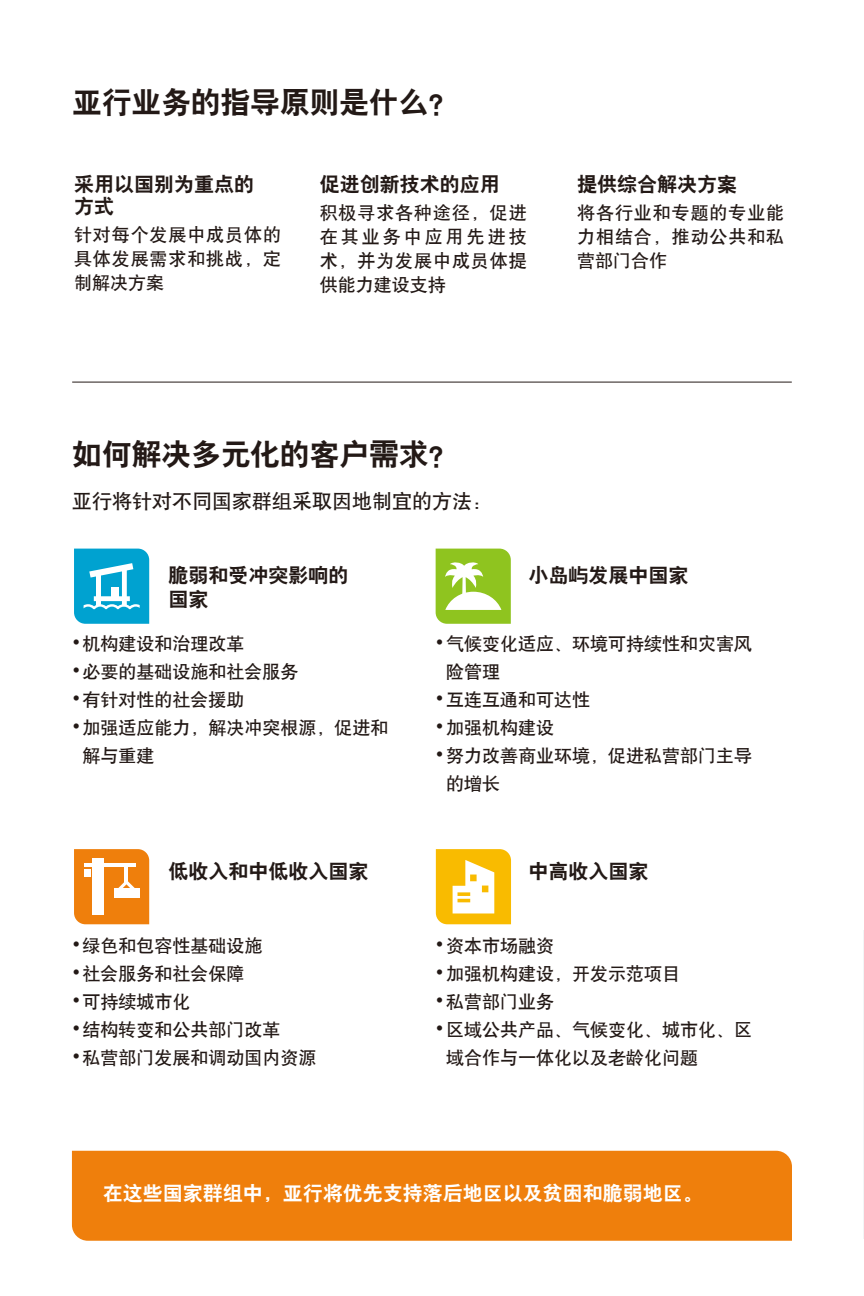
<style>
.page{position:relative;width:864px;height:1296px;background:#fff}
.page>*{position:absolute;margin:0;border:0;box-sizing:border-box;transform-origin:0 0}
.t1{font:30px "H Yb 2 gj";letter-spacing:-.01em;color:#231916}
.t2{font:20px/24px "H Yb 2 gj";color:#231916}
.t3{font:20px "H Yb 2 gj";color:#fff}
.t4{font:20px "H Yb 1 gj";color:#231916}
.t5{font:18px/24px "H Yb 1 gj";color:#231916}
.s1{font-family:"Ideal Sans";font-weight:300;font-size:20px}
</style>
<div class="page">
<svg style="left:436px;top:549px;width:75px;height:75px"></svg>
<svg style="left:74px;top:549px;width:75px;height:75px;background:#2db2d8"></svg>
<svg style="left:436px;top:849px;width:75px;height:75px"></svg>
<svg style="left:74px;top:849px;width:75px;height:75px"></svg>
<hr style="left:72px;top:382px;width:720px;height:1px;background:#231916">
<hr style="left:863px;top:930px;width:1px;height:309px;background:#f3f5f6">
<div style="left:72px;top:1151px;width:720px;height:90px;background:#ef7f0c"></div>
<h1 class="t1" style="left:72px;top:87px;width:388px">亚行业务的指导原则是什么？</h1>
<p class="t2" style="left:74px;top:173px;width:181px;line-height:22px">采用以国别为重点的方式</p>
<p class="t5" style="left:74px;top:223px;width:209px;text-align:justify">针对每个发展中成员体的具体发展需求和挑战，定制解决方案</p>
<p class="t2" style="left:320px;top:172px;width:181px">促进创新技术的应用</p>
<p class="t5" style="left:320px;top:201px;width:209px;text-align:justify">积极寻求各种途径，促进在其业务中应用先进技术，并为发展中成员体提供能力建设支持</p>
<p class="t2" style="left:577px;top:172px;width:161px">提供综合解决方案</p>
<p class="t5" style="left:577px;top:201px;width:208px;text-align:justify">将各行业和专题的专业能力相结合，推动公共和私营部门合作</p>
<h1 class="t1" style="left:72px;top:439px;width:388px">如何解决多元化的客户需求？</h1>
<p class="t4" style="left:72px;top:491px;width:421px">亚行将针对不同国家群组采取因地制宜的方法：</p>
<p class="t2" style="left:168px;top:563px;width:181px">脆弱和受冲突影响的国家</p>
<p class="t2" style="left:528px;top:563px;width:161px">小岛屿发展中国家</p>
<p class="t5" style="left:72px;top:631px;width:174px"><span class="s1">•</span> 机构建设和治理改革</p>
<p class="t5" style="left:72px;top:659px;width:228px"><span class="s1">•</span> 必要的基础设施和社会服务</p>
<p class="t5" style="left:72px;top:687px;width:174px"><span class="s1">•</span> 有针对性的社会援助</p>
<p class="t5" style="left:83px;top:713px;width:307px;line-height:28px;text-indent:-11px"><span class="s1">•</span> 加强适应能力，解决冲突根源，促进和解与重建</p>
<p class="t5" style="left:446px;top:629px;width:307px;line-height:28px;text-indent:-11px"><span class="s1">•</span> 气候变化适应、环境可持续性和灾害风险管理</p>
<p class="t5" style="left:436px;top:687px;width:156px"><span class="s1">•</span> 互连互通和可达性</p>
<p class="t5" style="left:436px;top:715px;width:120px"><span class="s1">•</span> 加强机构建设</p>
<p class="t5" style="left:446px;top:741px;width:307px;line-height:28px;text-indent:-11px"><span class="s1">•</span> 努力改善商业环境，促进私营部门主导的增长</p>
<p class="t2" style="left:168px;top:859px;width:201px">低收入和中低收入国家</p>
<p class="t2" style="left:528px;top:859px;width:121px">中高收入国家</p>
<p class="t5" style="left:72px;top:933px;width:192px"><span class="s1">•</span> 绿色和包容性基础设施</p>
<p class="t5" style="left:72px;top:961px;width:174px"><span class="s1">•</span> 社会服务和社会保障</p>
<p class="t5" style="left:72px;top:989px;width:120px"><span class="s1">•</span> 可持续城市化</p>
<p class="t5" style="left:72px;top:1017px;width:210px"><span class="s1">•</span> 结构转变和公共部门改革</p>
<p class="t5" style="left:72px;top:1045px;width:246px"><span class="s1">•</span> 私营部门发展和调动国内资源</p>
<p class="t5" style="left:436px;top:933px;width:120px"><span class="s1">•</span> 资本市场融资</p>
<p class="t5" style="left:436px;top:961px;width:246px"><span class="s1">•</span> 加强机构建设，开发示范项目</p>
<p class="t5" style="left:436px;top:989px;width:120px"><span class="s1">•</span> 私营部门业务</p>
<p class="t5" style="left:446px;top:1015px;width:307px;line-height:28px;text-indent:-11px"><span class="s1">•</span> 区域公共产品、气候变化、城市化、区域合作与一体化以及老龄化问题</p>
<p class="t3" style="left:103px;top:1183px;width:601px">在这些国家群组中，亚行将优先支持落后地区以及贫困和脆弱地区。</p>
</div>
